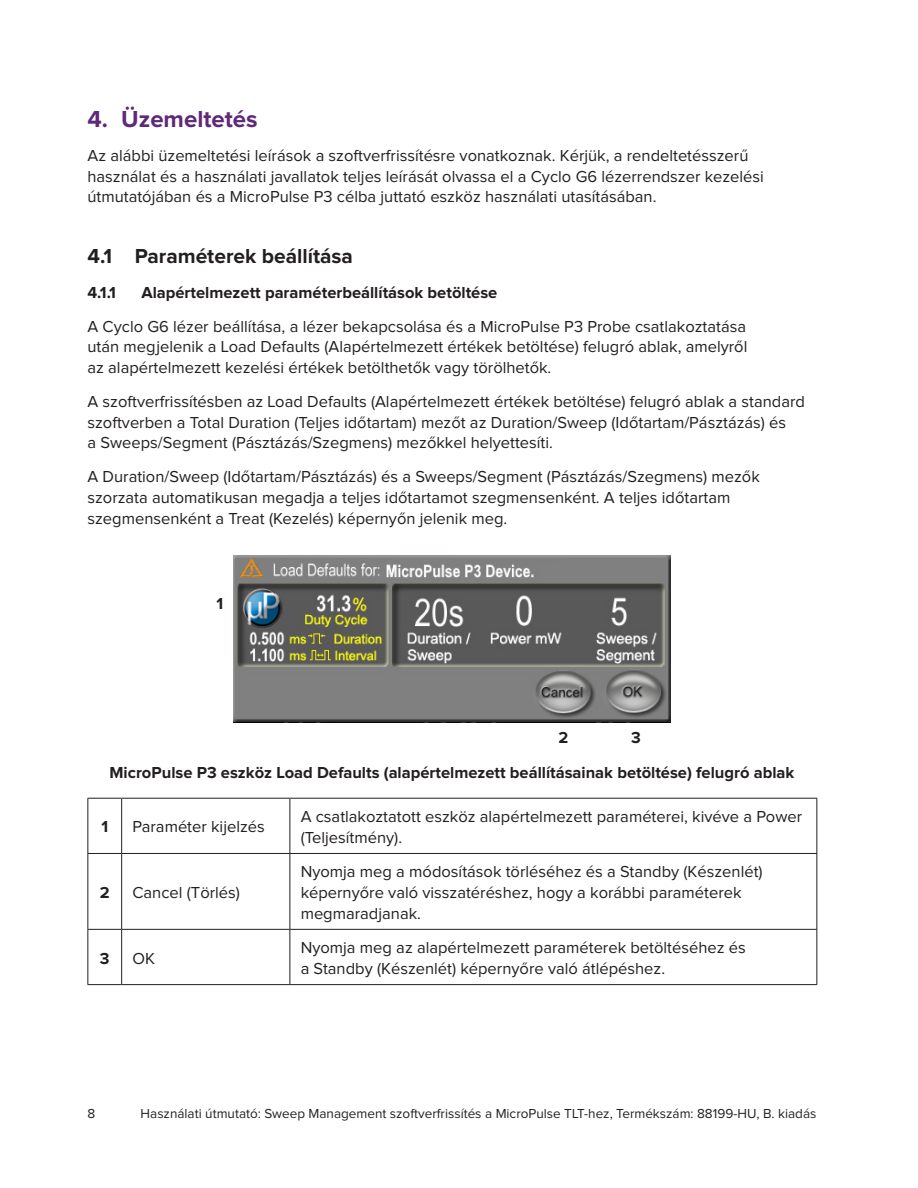
<style>
.page{position:relative;width:918px;height:1188px;background:#fff}
.page>*{position:absolute;margin:0;border:0;box-sizing:border-box;transform-origin:0 0}
.t1{font:700 24px "Proxima Nova";color:#5f2878}
.t2{font:700 21px "Proxima Nova";color:#231f20}
.base{font:16.5px/20.7px "Proxima Nova";color:#231f20}
.image{font:700 16.5px "Proxima Nova";color:#231f20}
.table2{font:700 16.5px "Proxima Nova";color:#231f20}
.callout_num{font:700 16.5px "Proxima Nova";color:#231f20}
.t3{font:13.5px "Proxima Nova";color:#231f20}
</style>
<div class="page">
<hr style="left:87px;top:798px;width:35px;height:1px;background:#231f20">
<hr style="left:87px;top:799px;width:1px;height:54px;background:#231f20">
<hr style="left:122px;top:798px;width:168px;height:1px;background:#231f20">
<hr style="left:121px;top:799px;width:1px;height:54px;background:#231f20">
<hr style="left:290px;top:798px;width:527px;height:1px;background:#231f20">
<hr style="left:290px;top:799px;width:1px;height:54px;background:#231f20">
<hr style="left:816px;top:799px;width:1px;height:54px;background:#231f20">
<hr style="left:87px;top:853px;width:35px;height:1px;background:#231f20">
<hr style="left:87px;top:854px;width:1px;height:75px;background:#231f20">
<hr style="left:122px;top:853px;width:168px;height:1px;background:#231f20">
<hr style="left:121px;top:854px;width:1px;height:75px;background:#231f20">
<hr style="left:290px;top:853px;width:527px;height:1px;background:#231f20">
<hr style="left:290px;top:854px;width:1px;height:75px;background:#231f20">
<hr style="left:816px;top:854px;width:1px;height:75px;background:#231f20">
<hr style="left:87px;top:929px;width:35px;height:1px;background:#231f20">
<hr style="left:87px;top:930px;width:1px;height:54px;background:#231f20">
<hr style="left:122px;top:929px;width:168px;height:1px;background:#231f20">
<hr style="left:121px;top:930px;width:1px;height:54px;background:#231f20">
<hr style="left:290px;top:929px;width:527px;height:1px;background:#231f20">
<hr style="left:290px;top:930px;width:1px;height:54px;background:#231f20">
<hr style="left:816px;top:930px;width:1px;height:54px;background:#231f20">
<hr style="left:87px;top:984px;width:35px;height:1px;background:#231f20">
<hr style="left:122px;top:984px;width:168px;height:1px;background:#231f20">
<hr style="left:290px;top:984px;width:527px;height:1px;background:#231f20">
<img style="left:233px;top:556px;width:438px;height:166px">
<p class="t1" style="left:87px;top:108px;width:172px">4. Üzemeltetés</p>
<p class="base" style="left:87px;top:146px;width:678px">Az alábbi üzemeltetési leírások a szoftverfrissítésre vonatkoznak. Kérjük, a rendeltetésszerű használat és a használati javallatok teljes leírását olvassa el a Cyclo G6 lézerrendszer kezelési útmutatójában és a MicroPulse P3 célba juttató eszköz használati utasításában.</p>
<p class="t2" style="left:87px;top:247px;width:267px">4.1 Paraméterek beállítása</p>
<p class="image" style="left:87px;top:285px;width:30px">4.1.1</p>
<p class="image" style="left:141px;top:285px;width:357px">Alapértelmezett paraméterbeállítások betöltése</p>
<p class="base" style="left:87px;top:317px;width:661px;text-align:justify">A Cyclo G6 lézer beállítása, a lézer bekapcsolása és a MicroPulse P3 Probe csatlakoztatása után megjelenik a Load Defaults (Alapértelmezett értékek betöltése) felugró ablak, amelyről az alapértelmezett kezelési értékek betölthetők vagy törölhetők.</p>
<p class="base" style="left:87px;top:392px;width:719px">A szoftverfrissítésben az Load Defaults (Alapértelmezett értékek betöltése) felugró ablak a standard szoftverben a Total Duration (Teljes időtartam) mezőt az Duration/Sweep (Időtartam/Pásztázás) és<br>a Sweeps/Segment (Pásztázás/Szegmens) mezőkkel helyettesíti.</p>
<p class="base" style="left:87px;top:467px;width:674px">A Duration/Sweep (Időtartam/Pásztázás) és a Sweeps/Segment (Pásztázás/Szegmens) mezők szorzata automatikusan megadja a teljes időtartamot szegmensenként. A teljes időtartam szegmensenként a Treat (Kezelés) képernyőn jelenik meg.</p>
<p class="callout_num" style="left:217px;top:596px;width:8px">1</p>
<p class="callout_num" style="left:559px;top:730px;width:11px">2</p>
<p class="callout_num" style="left:631px;top:730px;width:11px">3</p>
<p class="image" style="left:110px;top:765px;width:686px">MicroPulse P3 eszköz Load Defaults (alapértelmezett beállításainak betöltése) felugró ablak</p>
<p class="table2" style="left:101px;top:819px;width:8px">1</p>
<p class="base" style="left:132px;top:817px;width:134px">Paraméter kijelzés</p>
<p class="base" style="left:301px;top:807px;width:503px">A csatlakoztatott eszköz alapértelmezett paraméterei, kivéve a Power (Teljesítmény).</p>
<p class="table2" style="left:100px;top:885px;width:11px">2</p>
<p class="base" style="left:132px;top:883px;width:109px">Cancel (Törlés)</p>
<p class="base" style="left:301px;top:862px;width:463px">Nyomja meg a módosítások törléséhez és a Standby (Készenlét) képernyőre való visszatéréshez, hogy a korábbi paraméterek megmaradjanak.</p>
<p class="table2" style="left:100px;top:950px;width:11px">3</p>
<p class="base" style="left:132px;top:948px;width:24px">OK</p>
<p class="base" style="left:301px;top:938px;width:447px">Nyomja meg az alapértelmezett paraméterek betöltéséhez és a Standby (Készenlét) képernyőre való átlépéshez.</p>
<p class="t3" style="left:87px;top:1108px;width:9px">8</p>
<p class="t3" style="left:141px;top:1108px;width:677px">Használati útmutató: Sweep Management szoftverfrissítés a MicroPulse TLT-hez, Termékszám: 88199-HU, B. kiadás</p>
</div>
